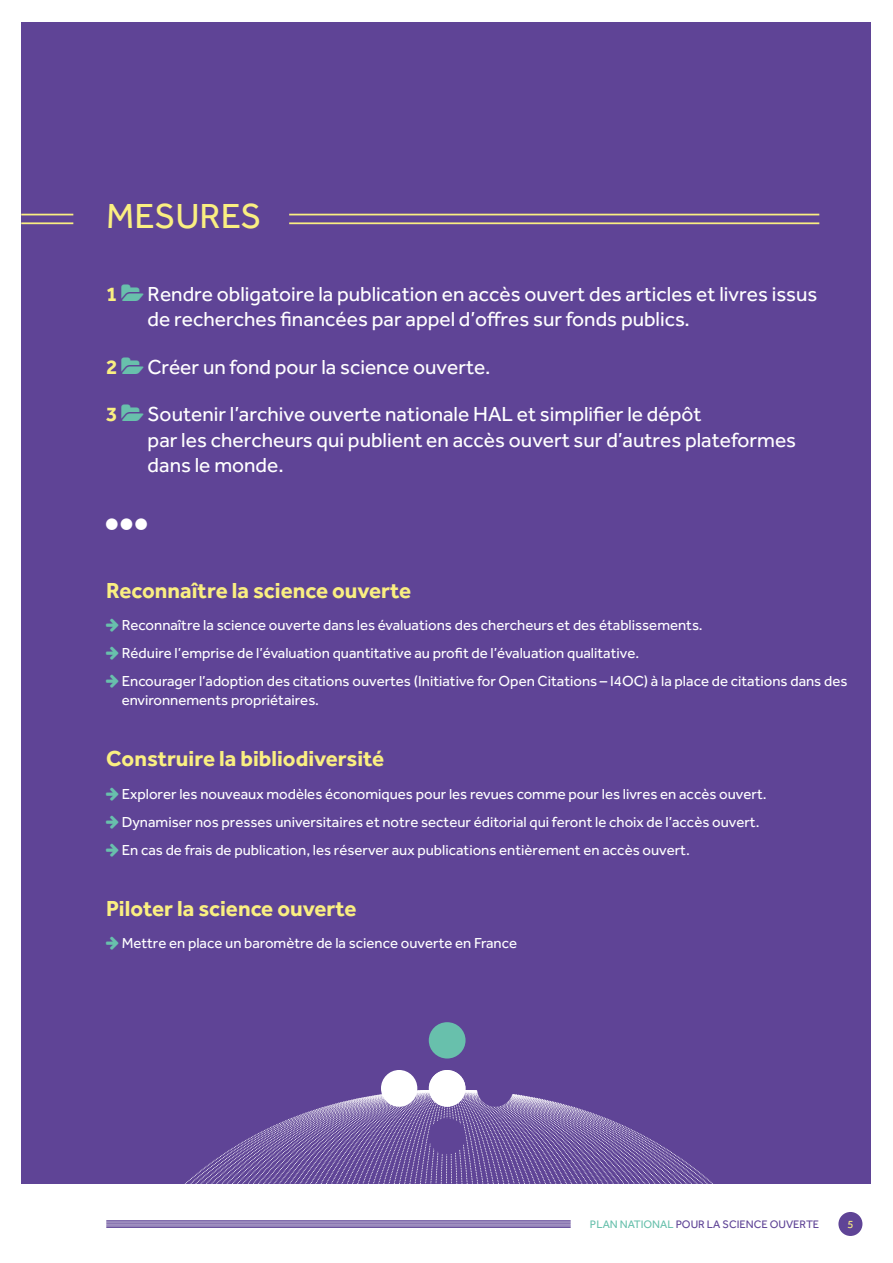
<style>
.page{position:relative;width:893px;height:1263px;background:#fff}
.page>*{position:absolute;margin:0;border:0;box-sizing:border-box;transform-origin:0 0}
.t1{font:36px "Effra";color:#faef81}
.t2{font:700 22.5px "Effra";color:#faef81}
.t3{font:21px/25.2px "Effra";color:#fff}
.t4{font:700 21px "Effra";color:#faef81}
.t5{font:15px/28px "Effra";color:#fff}
.t6{font:11.25px "Effra";color:#5f4496}
.t7{font:11.25px "Effra";color:#faef81}
.s1{color:#68c0ac}
</style>
<div class="page">
<div style="left:1px;top:1px;width:892px;height:1183px;background:#5f4496"></div>
<svg style="left:193px;top:1089px;width:509px;height:137px"></svg>
<div style="left:429px;top:1022px;width:37px;height:36px;background:#68c0ac;border-radius:50%"></div>
<svg style="left:429px;top:1070px;width:37px;height:36px"></svg>
<div style="left:429px;top:1118px;width:37px;height:36px;background:#5f4496;border-radius:50%"></div>
<div style="left:477px;top:1070px;width:36px;height:37px;background:#5f4496;border-radius:50%"></div>
<div style="left:429px;top:1070px;width:36px;height:37px;background:#fff;border-radius:50%"></div>
<div style="left:381px;top:1070px;width:36px;height:37px;background:#fff;border-radius:50%"></div>
<hr style="left:289px;top:222px;width:530px;height:2px;background:#faef81">
<hr style="left:289px;top:214px;width:530px;height:1px;background:#faef81">
<hr style="left:21px;top:222px;width:52px;height:2px;background:#faef81">
<hr style="left:21px;top:214px;width:52px;height:1px;background:#faef81">
<div style="left:838px;top:1212px;width:24px;height:24px;background:#5f4496;border-radius:50%"></div>
<hr style="left:106px;top:1227px;width:465px;height:1px;background:#5f4496">
<hr style="left:106px;top:1226px;width:465px;height:1px;background:#5f4496">
<hr style="left:106px;top:1224px;width:465px;height:1px;background:#5f4496">
<hr style="left:106px;top:1223px;width:465px;height:1px;background:#5f4496">
<hr style="left:106px;top:1222px;width:465px;height:1px;background:#5f4496">
<hr style="left:106px;top:1220px;width:465px;height:1px;background:#5f4496">
<div style="left:0;top:0;width:893px;height:21px;background:#fff"></div>
<div style="left:872px;top:0;width:21px;height:1263px;background:#fff"></div>
<div style="left:0;top:0;width:21px;height:1263px;background:#fff"></div>
<h1 class="t1" style="left:106px;top:195px;width:157px">MESURES</h1>
<h3 class="t4" style="left:106px;top:281px;width:13px">1</h3>
<h3 class="t3" style="left:148px;top:281px;width:671px">Rendre obligatoire la publication en accès ouvert des articles et livres issus de recherches financées par appel d’offres sur fonds publics.</h3>
<h3 class="t4" style="left:106px;top:354px;width:13px">2</h3>
<h3 class="t3" style="left:148px;top:354px;width:345px">Créer un fond pour la science ouverte.</h3>
<h3 class="t4" style="left:106px;top:402px;width:13px">3</h3>
<h3 class="t3" style="left:148px;top:401px;width:650px">Soutenir l’archive ouverte nationale HAL et simplifier le dépôt<br>par les chercheurs qui publient en accès ouvert sur d’autres plateformes dans le monde.</h3>
<h2 class="t2" style="left:106px;top:576px;width:306px">Reconnaître la science ouverte</h2>
<p class="t5" style="left:122px;top:611px;width:727px">Reconnaître la science ouverte dans les évaluations des chercheurs et des établissements.<br>Réduire l’emprise de l’évaluation quantitative au profit de l’évaluation qualitative.<br>Encourager l’adoption des citations ouvertes (Initiative for Open Citations – I4OC) à la place de citations dans des</p>
<p class="t5" style="left:122px;top:686px;width:199px">environnements propriétaires.</p>
<h2 class="t2" style="left:106px;top:745px;width:279px">Construire la bibliodiversité</h2>
<p class="t5" style="left:122px;top:779px;width:646px">Explorer les nouveaux modèles économiques pour les revues comme pour les livres en accès ouvert.<br>Dynamiser nos presses universitaires et notre secteur éditorial qui feront le choix de l’accès ouvert.<br>En cas de frais de publication, les réserver aux publications entièrement en accès ouvert.</p>
<h2 class="t2" style="left:106px;top:894px;width:252px">Piloter la science ouverte</h2>
<p class="t5" style="left:122px;top:929px;width:397px">Mettre en place un baromètre de la science ouverte en France</p>
<p class="t6" style="left:590px;top:1218px;width:231px"><span class="s1">PLAN NATIONAL</span> POUR LA SCIENCE OUVERTE</p>
<p class="t7" style="left:847px;top:1217px;width:8px">5</p>
</div>
